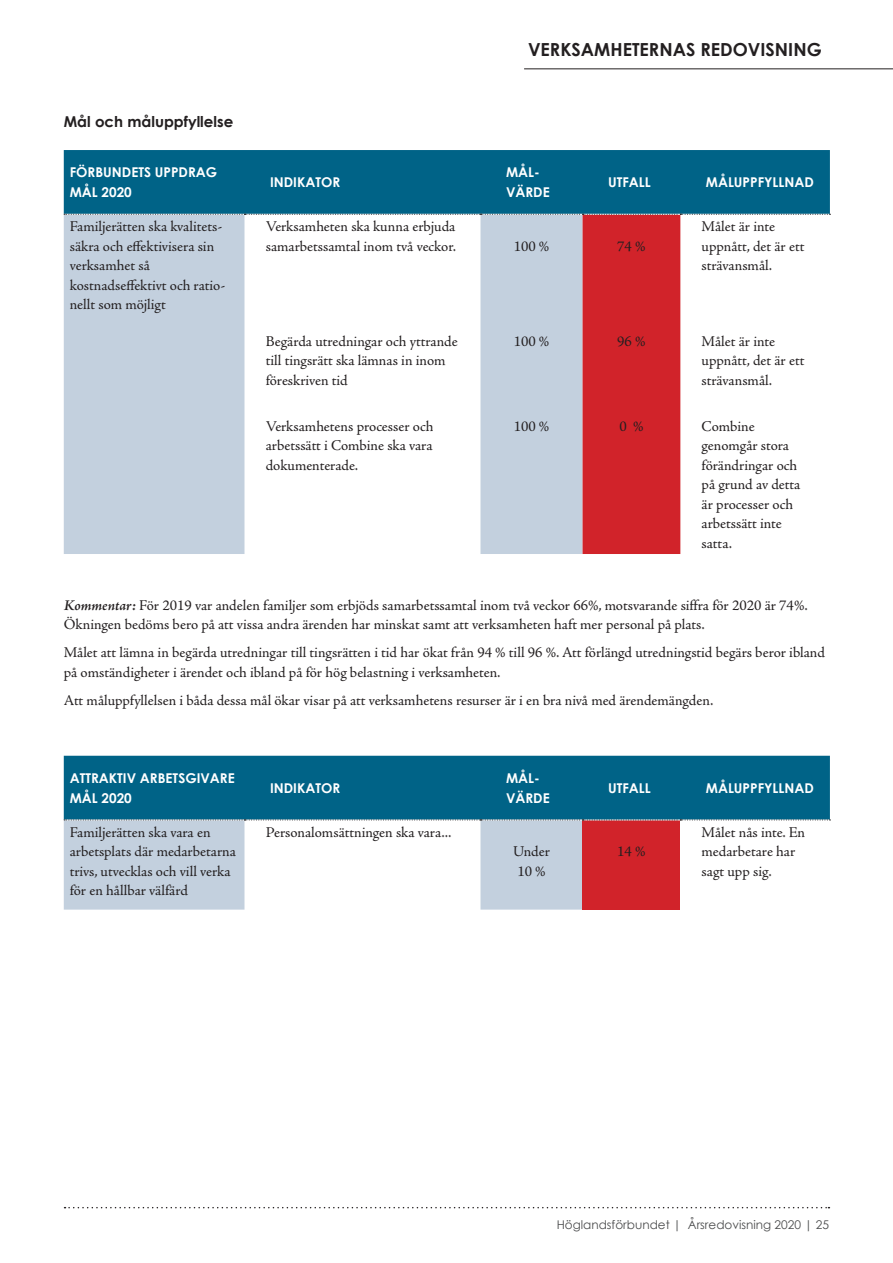
<style>
.page{position:relative;width:893px;height:1263px;background:#fff}
.page>*{position:absolute;margin:0;border:0;box-sizing:border-box;transform-origin:0 0}
.t1{font:700 18px "Century Gothic";color:#231f20}
.t2{font:15px/19.5px "Adobe Jenson Pro";color:#231f20}
.t3{font:700 15px "Century Gothic";color:#231f20}
.t4{font:700 13.5px/19.5px "Century Gothic";color:#fff}
.t5{font:12px "Century Gothic";color:#4b4c4d}
.s1{font-weight:600;font-style:italic}
</style>
<div class="page">
<svg style="left:65px;top:1207px;width:764px;height:1px"></svg>
<hr style="left:524px;top:68px;width:369px;height:1px;background:#231f20">
<div style="left:64px;top:756px;width:766px;height:63px;background:#006387"></div>
<svg style="left:64px;top:820px;width:519px;height:90px;fill:#c3d0de"></svg>
<div style="left:583px;top:820px;width:97px;height:90px;background:#d1232a"></div>
<svg style="left:64px;top:819px;width:766px;height:1px"></svg>
<div style="left:64px;top:150px;width:766px;height:64px;background:#006387"></div>
<svg style="left:64px;top:214px;width:766px;height:340px"></svg>
<p class="t1" style="left:528px;top:36px;width:295px">VERKSAMHETERNAS REDOVISNING</p>
<p class="t3" style="left:64px;top:111px;width:171px">Mål och måluppfyllelse</p>
<p class="t4" style="left:70px;top:162px;width:149px">FÖRBUNDETS UPPDRAG<br>MÅL 2020</p>
<p class="t4" style="left:270px;top:172px;width:72px">INDIKATOR</p>
<p class="t4" style="left:506px;top:162px;width:45px">MÅL-<br>VÄRDE</p>
<p class="t4" style="left:608px;top:172px;width:44px">UTFALL</p>
<p class="t4" style="left:706px;top:172px;width:109px">MÅLUPPFYLLNAD</p>
<p class="t2" style="left:70px;top:217px;width:157px">Familjerätten ska kvalitets&shy;säkra och effektivisera sin verksamhet så kostnadseffektivt och ratio&shy;nellt som möjligt</p>
<p class="t2" style="left:266px;top:217px;width:192px">Verksamheten ska kunna erbjuda samarbetssamtal inom två veckor.</p>
<p class="t2" style="left:514px;top:236px;width:37px">100 %</p>
<p class="t2" style="left:617px;top:236px;width:30px">74 %</p>
<p class="t2" style="left:702px;top:217px;width:104px">Målet är inte uppnått, det är ett strävansmål.</p>
<p class="t2" style="left:266px;top:332px;width:193px">Begärda utredningar och yttrande till tingsrätt ska lämnas in inom föreskriven tid</p>
<p class="t2" style="left:514px;top:332px;width:37px">100 %</p>
<p class="t2" style="left:617px;top:332px;width:30px">96 %</p>
<p class="t2" style="left:702px;top:332px;width:104px">Målet är inte uppnått, det är ett strävansmål.</p>
<p class="t2" style="left:266px;top:416px;width:169px;text-align:justify">Verksamhetens processer och arbetssätt i Combine ska vara dokumenterade.</p>
<p class="t2" style="left:514px;top:416px;width:37px">100 %</p>
<p class="t2" style="left:619px;top:416px;width:26px">0 %</p>
<p class="t2" style="left:702px;top:416px;width:100px">Combine genomgår stora förändringar och på grund av detta är processer och arbetssätt inte satta.</p>
<p class="t2" style="left:64px;top:595px;width:745px"><span class="s1">Kommentar:</span> För 2019 var andelen familjer som erbjöds samarbetssamtal inom två veckor 66%, motsvarande siffra för 2020 är 74%.<br>Ökningen bedöms bero på att vissa andra ärenden har minskat samt att verksamheten haft mer personal på plats.</p>
<p class="t2" style="left:64px;top:643px;width:763px">Målet att lämna in begärda utredningar till tingsrätten i tid har ökat från 94 % till 96 %. Att förlängd utredningstid begärs beror ibland på omständigheter i ärendet och ibland på för hög belastning i verksamheten.</p>
<p class="t2" style="left:64px;top:690px;width:651px">Att måluppfyllelsen i båda dessa mål ökar visar på att verksamhetens resurser är i en bra nivå med ärendemängden.</p>
<p class="t4" style="left:70px;top:768px;width:166px">ATTRAKTIV ARBETSGIVARE<br>MÅL 2020</p>
<p class="t4" style="left:270px;top:778px;width:72px">INDIKATOR</p>
<p class="t2" style="left:70px;top:822px;width:168px">Familjerätten ska vara en arbetsplats där medarbetarna trivs, utvecklas och vill verka för en hållbar välfärd</p>
<p class="t2" style="left:266px;top:822px;width:187px">Personalomsättningen ska vara...</p>
<p class="t4" style="left:506px;top:768px;width:45px">MÅL-<br>VÄRDE</p>
<p class="t4" style="left:608px;top:778px;width:44px">UTFALL</p>
<p class="t4" style="left:706px;top:778px;width:109px">MÅLUPPFYLLNAD</p>
<p class="t2" style="left:513px;top:842px;width:39px">Under<br>10 %</p>
<p class="t2" style="left:617px;top:842px;width:30px">14 %</p>
<p class="t2" style="left:702px;top:822px;width:105px">Målet nås inte. En medarbetare har sagt upp sig.</p>
<p class="t5" style="left:557px;top:1217px;width:274px">Höglandsförbundet | Årsredovisning 2020 | 25</p>
</div>
